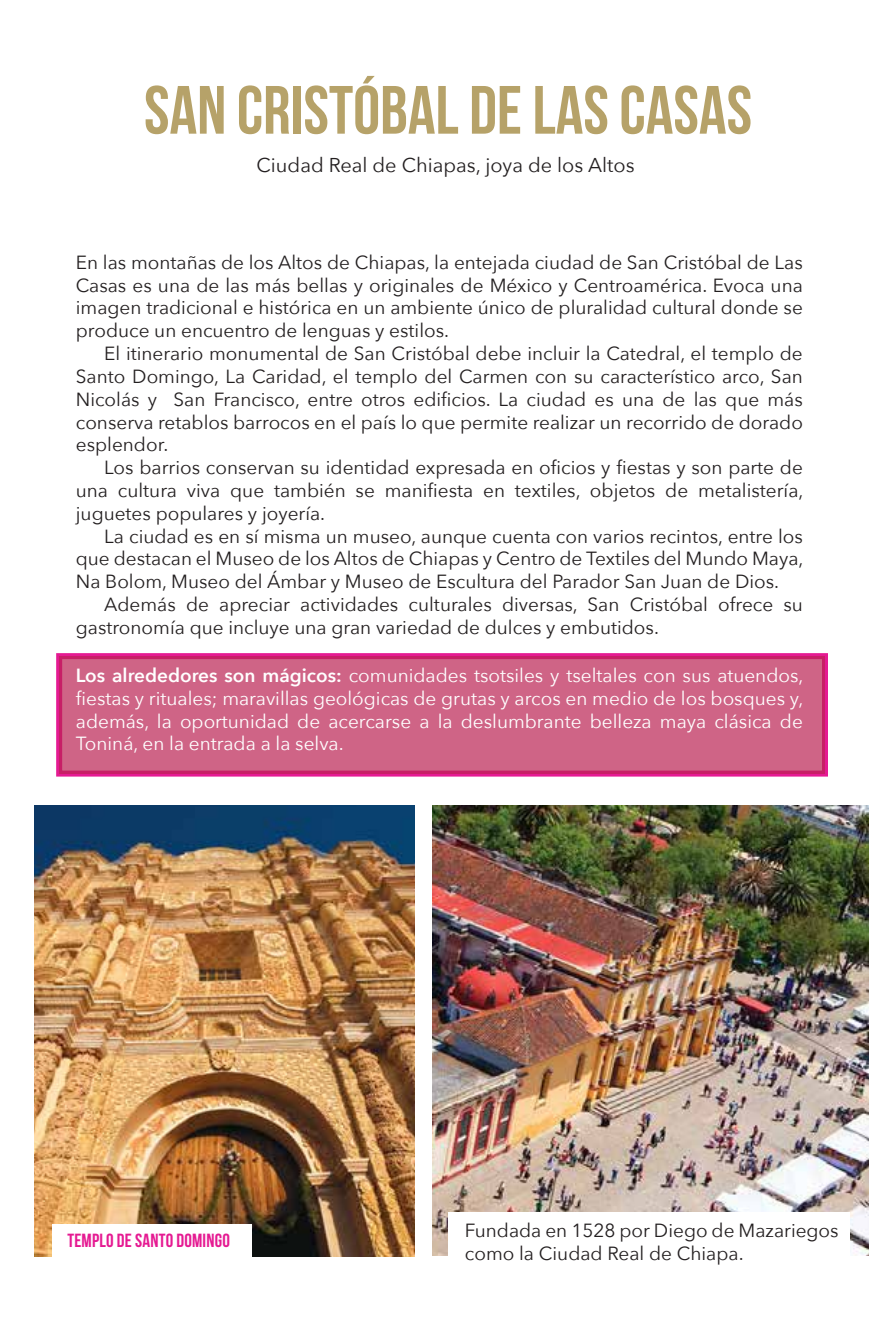
<style>
.page{position:relative;width:896px;height:1333px;background:#fff}
.page>*{position:absolute;margin:0;border:0;box-sizing:border-box;transform-origin:0 0}
.t1{font:68px "Bebas Neue";color:#b6a269}
.t2{font:20px "Avenir Next";color:#231f20}
.t3{font:19px/22.8px "Avenir Next";color:#231f20;text-align:justify}
.t4{font:19px/22.8px "Avenir Next";color:#fff;text-align:justify}
.t5{font:19px "Bebas Neue";letter-spacing:.01em;color:#e51a92}
.s1{font-weight:600}
</style>
<div class="page">
<img style="left:433px;top:805px;width:435px;height:450px">
<div style="left:449px;top:1211px;width:401px;height:58px;background:#fff"></div>
<img style="left:34px;top:805px;width:380px;height:451px">
<div style="left:56px;top:653px;width:772px;height:123px;border:6px solid #e51a92"></div>
<div style="left:59px;top:656px;width:766px;height:117px;background:#cf6486"></div>
<div style="left:52px;top:1224px;width:199px;height:39px;background:#fff"></div>
<h1 class="t1" style="left:144px;top:73px;width:609px">SAN CRISTÓBAL DE LAS CASAS</h1>
<p class="t2" style="left:257px;top:148px;width:379px">Ciudad Real de Chiapas, joya de los Altos</p>
<p class="t3" style="left:76px;top:250px;width:728px">En las montañas de los Altos de Chiapas, la entejada ciudad de San Cristóbal de Las Casas es una de las más bellas y originales de México y Centroamérica. Evoca una imagen tradicional e histórica en un ambiente único de pluralidad cultural donde se produce un encuentro de lenguas y estilos.</p>
<p class="t3" style="left:76px;top:341px;width:728px;text-indent:28px">El itinerario monumental de San Cristóbal debe incluir la Catedral, el templo de Santo Domingo, La Caridad, el templo del Carmen con su característico arco, San Nicolás y San Francisco, entre otros edificios. La ciudad es una de las que más conserva retablos barrocos en el país lo que permite realizar un recorrido de dorado esplendor.</p>
<p class="t3" style="left:76px;top:455px;width:729px;text-indent:28px">Los barrios conservan su identidad expresada en oficios y fiestas y son parte de una cultura viva que también se manifiesta en textiles, objetos de metalistería, juguetes populares y joyería.</p>
<p class="t3" style="left:76px;top:523px;width:729px;text-indent:28px">La ciudad es en sí misma un museo, aunque cuenta con varios recintos, entre los que destacan el Museo de los Altos de Chiapas y Centro de Textiles del Mundo Maya, Na Bolom, Museo del Ámbar y Museo de Escultura del Parador San Juan de Dios.</p>
<p class="t3" style="left:76px;top:592px;width:728px;text-indent:28px">Además de apreciar actividades culturales diversas, San Cristóbal ofrece su gastronomía que incluye una gran variedad de dulces y embutidos.</p>
<p class="t4" style="left:76px;top:663px;width:729px"><span class="s1">Los alrededores son mágicos:</span> comunidades tsotsiles y tseltales con sus atuendos, fiestas y rituales; maravillas geológicas de grutas y arcos en medio de los bosques y, además, la oportunidad de acercarse a la deslumbrante belleza maya clásica de Toniná, en la entrada a la selva.</p>
<p class="t5" style="left:67px;top:1229px;width:164px">TEMPLO DE SANTO DOMINGO</p>
<p class="t3" style="left:465px;top:1217px;width:375px">Fundada en 1528 por Diego de Mazariegos como la Ciudad Real de Chiapa.</p>
</div>
